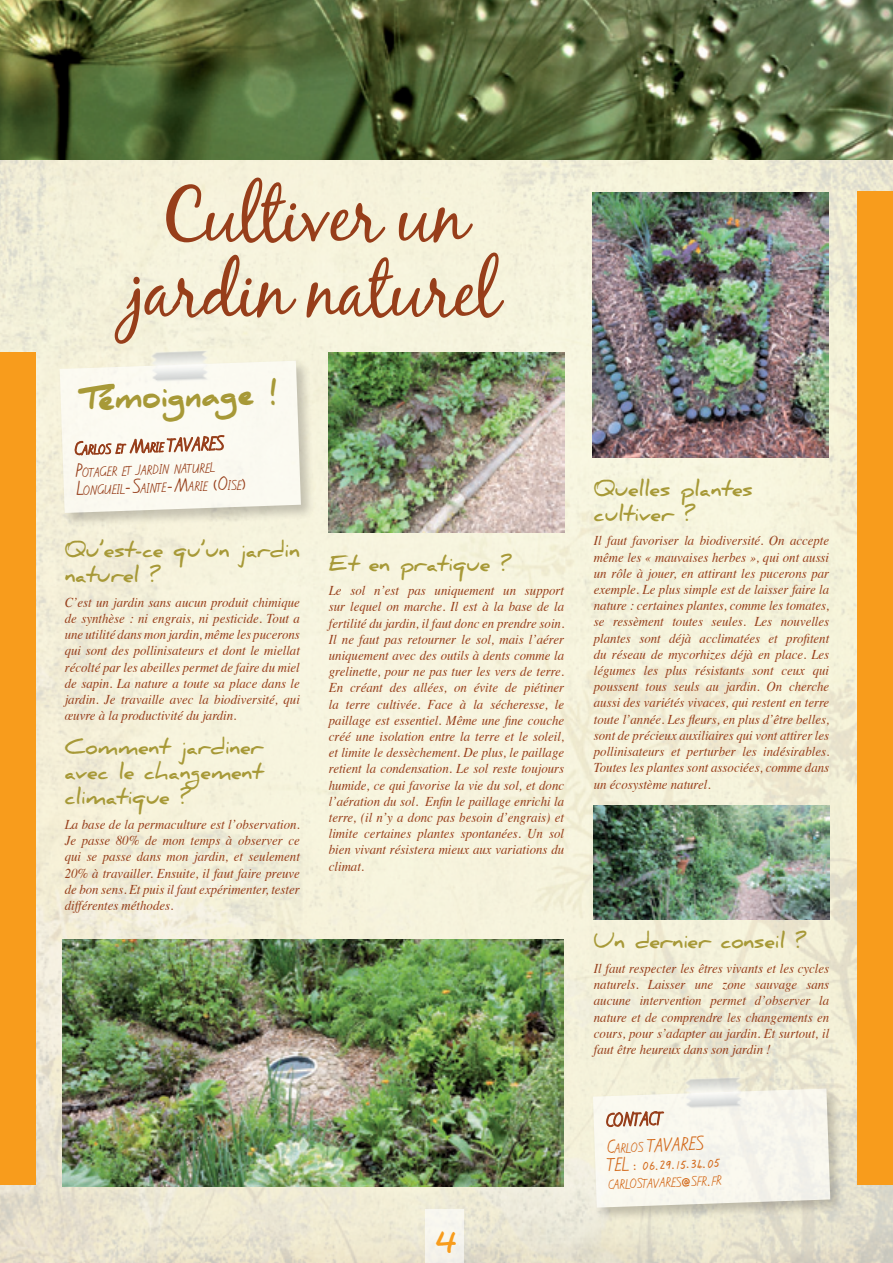
<style>
.page{position:relative;width:893px;height:1263px;background:#fff}
.page>*{position:absolute;margin:0;border:0;box-sizing:border-box;transform-origin:0 0}
.t1{font:75px/75px "Black Jack";letter-spacing:-.02em;color:#973e1a;text-align:center}
.t2{font:900 28.5px "Daniel";color:#a79937}
.t3{font:900 22.5px "Daniel";color:#f89c1c}
.t4{font:700 21px/25.2px "Daniel";color:#a79937;scale:.95 1}
.t5{font:15px/26.5px "Kiwi School Handwriting";color:#d3691a;scale:.95 1}
.t6{font:italic 13.5px/16.2px "Times";color:#973e1a;text-align:justify;scale:.95 1}
.t7{font:10.5px/22.2px "Kiwi School Handwriting";color:#973e1a;scale:.95 1}
.t8{font:10.5px "Kiwi School Handwriting";color:#d3691a;scale:.95 1}
.s1{font-size:15px}
.s2{color:#973e1a}
.s3{font-size:10.5px}
</style>
<div class="page">
<img style="left:0;top:159px;width:893px;height:1104px">
<div style="left:425px;top:1209px;width:39px;height:54px;background:#f6f5ed"></div>
<div style="left:0;top:352px;width:35px;height:833px;background:#f89c1c"></div>
<div style="left:857px;top:191px;width:36px;height:994px;background:#f89c1c"></div>
<img style="left:593px;top:192px;width:235px;height:265px">
<img style="left:63px;top:940px;width:500px;height:246px">
<img style="left:594px;top:805px;width:235px;height:115px">
<img style="left:329px;top:353px;width:235px;height:179px">
<img style="left:0;top:0;width:893px;height:159px">
<div style="left:590px;top:1086px;width:254px;height:135px;background:#231f20;opacity:.4"></div>
<svg style="left:593px;top:1072px;width:237px;height:135px"></svg>
<img style="left:681px;top:1072px;width:66px;height:43px">
<div style="left:57px;top:358px;width:258px;height:169px;background:#231f20;opacity:.4"></div>
<svg style="left:60px;top:361px;width:241px;height:152px"></svg>
<img style="left:147px;top:345px;width:66px;height:43px">
<h1 class="t1" style="left:129px;top:176px;width:372px">Cultiver un jardin naturel</h1>
<h2 class="t2" style="left:80px;top:384px;width:199px;rotate:-2deg">Témoignage !</h2>
<p class="t7" style="left:75px;top:440px;width:159px;rotate:-2deg"><span class="s1">C</span>arlo s et <span class="s1">M</span>arie <span class="s1">TAVARES<br>P</span>ota ger et jardin nat urel</p>
<p class="t7" style="left:76px;top:480px;width:181px;rotate:-2deg"><span class="s1">L</span>on gueil<span class="s1">-S</span>ainte <span class="s1">-M</span>arie <span class="s1">(O</span>ise<span class="s1">)</span></p>
<h3 class="t4" style="left:65px;top:537px;width:249px">Qu’est-ce qu’un jardin naturel ?</h3>
<p class="t6" style="left:65px;top:593px;width:249px">C’est un jardin sans aucun produit chimique de synthèse : ni engrais, ni pesticide. Tout a une utilité dans mon jardin, même les pucerons qui sont des pollinisateurs et dont le miellat récolté par les abeilles permet de faire du miel de sapin. La nature a toute sa place dans le jardin. Je travaille avec la biodiversité, qui œuvre à la productivité du jardin.</p>
<h3 class="t4" style="left:65px;top:734px;width:210px;text-align:justify">Comment jardiner avec le changement climatique ?</h3>
<p class="t6" style="left:65px;top:815px;width:249px">La base de la permaculture est l’observation.<br>Je passe 80% de mon temps à observer ce qui se passe dans mon jardin, et seulement 20% à travailler. Ensuite, il faut faire preuve de bon sens. Et puis il faut expérimenter, tester différentes méthodes.</p>
<h3 class="t4" style="left:329px;top:551px;width:194px">Et en pratique ?</h3>
<p class="t6" style="left:329px;top:582px;width:249px">Le sol n’est pas uniquement un support sur lequel on marche. Il est à la base de la fertilité du jardin, il faut donc en prendre soin.<br>Il ne faut pas retourner le sol, mais l’aérer uniquement avec des outils à dents comme la grelinette, pour ne pas tuer les vers de terre.<br>En créant des allées, on évite de piétiner la terre cultivée. Face à la sécheresse, le paillage est essentiel. Même une fine couche créé une isolation entre la terre et le soleil, et limite le dessèchement. De plus, le paillage retient la condensation. Le sol reste toujours humide, ce qui favorise la vie du sol, et donc l’aération du sol. Enfin le paillage enrichi la terre, (il n’y a donc pas besoin d’engrais) et limite certaines plantes spontanées. Un sol bien vivant résistera mieux aux variations du climat.</p>
<h3 class="t3" style="left:436px;top:1231px;width:23px">4</h3>
<h3 class="t4" style="left:594px;top:476px;width:169px">Quelles plantes cultiver ?</h3>
<p class="t6" style="left:594px;top:532px;width:249px">Il faut favoriser la biodiversité. On accepte même les « mauvaises herbes », qui ont aussi un rôle à jouer, en attirant les pucerons par exemple. Le plus simple est de laisser faire la nature : certaines plantes, comme les tomates, se ressèment toutes seules. Les nouvelles plantes sont déjà acclimatées et profitent du réseau de mycorhizes déjà en place. Les légumes les plus résistants sont ceux qui poussent tous seuls au jardin. On cherche aussi des variétés vivaces, qui restent en terre toute l’année. Les fleurs, en plus d’être belles, sont de précieux auxiliaires qui vont attirer les pollinisateurs et perturber les indésirables.<br>Toutes les plantes sont associées, comme dans un écosystème naturel.</p>
<h3 class="t4" style="left:594px;top:928px;width:226px">Un dernier conseil ?</h3>
<p class="t6" style="left:594px;top:959px;width:249px">Il faut respecter les êtres vivants et les cycles naturels. Laisser une zone sauvage sans aucune intervention permet d’observer la nature et de comprendre les changements en cours, pour s’adapter au jardin. Et surtout, il faut être heureux dans son jardin !</p>
<p class="t5" style="left:606px;top:1108px;width:103px;rotate:-2deg"><span class="s2">CONTACT<br></span>C<span class="s3">arlo s</span> TAVARES</p>
<p class="t5" style="left:608px;top:1153px;width:119px;rotate:-2deg">TEL : 06.29.15.34.05</p>
<p class="t8" style="left:609px;top:1179px;width:43px;rotate:-2deg">ca rlo stava</p>
<p class="t8" style="left:665px;top:1177px;width:61px;rotate:-2deg">res<span class="s1">@</span>sfr<span class="s1">.</span>fr</p>
</div>
